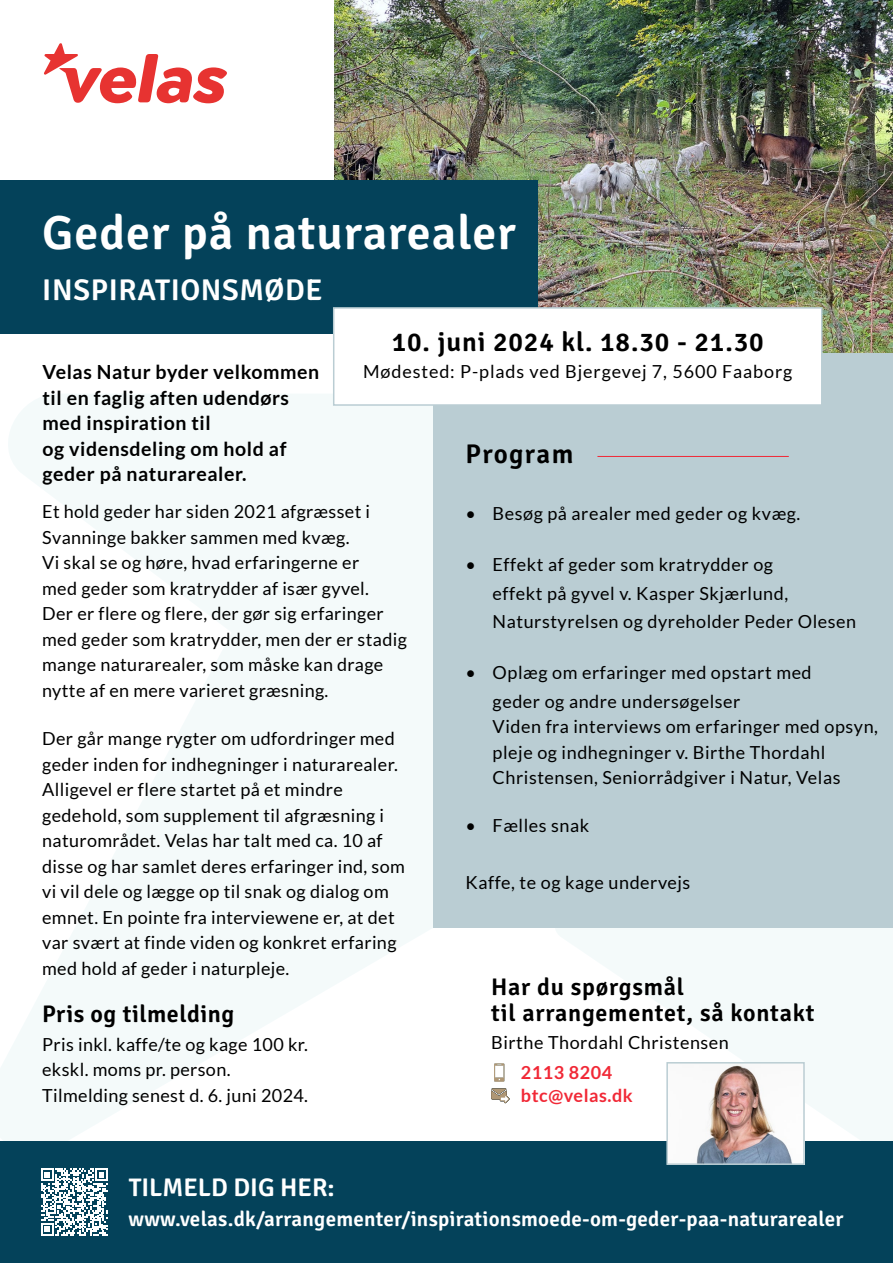
<style>
.page{position:relative;width:893px;height:1263px;background:#fff}
.page>*{position:absolute;margin:0;border:0;box-sizing:border-box;transform-origin:0 0}
.t1{font:300 48px "Signika";letter-spacing:.02em;color:#fff}
.t2{font:300 30px "Signika";letter-spacing:.02em;color:#fff}
.t3{font:300 27px "Signika";letter-spacing:.03em;color:#000}
.t4{font:300 27px "Signika";letter-spacing:.05em;color:#000}
.t5{font:300 25.5px "Signika";color:#fff}
.t6{font:300 24px/25.5px "Signika";letter-spacing:.03em;color:#000}
.t7{font:300 21px "Signika";letter-spacing:.01em;color:#fff}
.t8{font:700 19.5px/25.5px "Lato";letter-spacing:.03em;color:#000}
.t9{font:18px/25.5px "Lato";letter-spacing:.02em;color:#000}
.t10{font:18px "Lato";letter-spacing:.05em;color:#000}
.t11{font:700 18px/22.5px "Lato";letter-spacing:.03em;color:#f12836}
</style>
<div class="page">
<img style="left:0;top:0;width:893px;height:1141px">
<svg style="left:549px;top:927px;width:344px;height:214px;fill:#f4fafa"></svg>
<div style="left:0;top:1141px;width:893px;height:122px;background:#04425a"></div>
<div style="left:434px;top:353px;width:459px;height:574px;background:#bacdd3"></div>
<svg style="left:43px;top:43px;width:185px;height:60px"></svg>
<div style="left:0;top:181px;width:538px;height:153px;background:#04425a"></div>
<div style="left:333px;top:307px;width:489px;height:99px;background:#fff;border:2px solid #bacdd3"></div>
<img style="left:669px;top:1065px;width:133px;height:97px">
<div style="left:666px;top:1062px;width:139px;height:103px;border:2px solid #bacdd3"></div>
<svg style="left:494px;top:1063px;width:10px;height:19px"></svg>
<svg style="left:491px;top:1088px;width:18px;height:15px"></svg>
<svg style="left:41px;top:1168px;width:67px;height:67px"></svg>
<hr style="left:597px;top:456px;width:192px;height:1px;background:#f12836">
<h1 class="t1" style="left:42px;top:212px;width:475px">Geder på naturarealer</h1>
<h2 class="t2" style="left:42px;top:277px;width:282px">INSPIRATIONSMØDE</h2>
<h3 class="t3" style="left:392px;top:330px;width:373px">10. juni 2024 kl. 18.30 - 21.30</h3>
<p class="t10" style="left:363px;top:364px;width:431px">Mødested: P-plads ved Bjergevej 7, 5600 Faaborg</p>
<p class="t8" style="left:43px;top:361px;width:278px">Velas Natur byder velkommen til en faglig aften udendørs med inspiration til<br>og vidensdeling om hold af geder på naturarealer.</p>
<p class="t9" style="left:42px;top:500px;width:366px">Et hold geder har siden 2021 afgræsset i Svanninge bakker sammen med kvæg.<br>Vi skal se og høre, hvad erfaringerne er<br>med geder som kratrydder af især gyvel.<br>Der er flere og flere, der gør sig erfaringer med geder som kratrydder, men der er stadig mange naturarealer, som måske kan drage nytte af en mere varieret græsning.</p>
<p class="t9" style="left:42px;top:727px;width:364px">Der går mange rygter om udfordringer med geder inden for indhegninger i naturarealer.<br>Alligevel er flere startet på et mindre gedehold, som supplement til afgræsning i naturområdet. Velas har talt med ca. 10 af disse og har samlet deres erfaringer ind, som vi vil dele og lægge op til snak og dialog om emnet. En pointe fra interviewene er, at det var svært at finde viden og konkret erfaring med hold af geder i naturpleje.</p>
<h3 class="t6" style="left:42px;top:1003px;width:193px">Pris og tilmelding</h3>
<p class="t9" style="left:42px;top:1033px;width:267px">Pris inkl. kaffe/te og kage 100 kr. ekskl. moms pr. person.<br>Tilmelding senest d. 6. juni 2024.</p>
<h3 class="t4" style="left:466px;top:442px;width:109px">Program</h3>
<p class="t9" style="left:466px;top:502px;width:336px">• Besøg på arealer med geder og kvæg.</p>
<p class="t9" style="left:493px;top:552px;width:365px;line-height:28.5px;text-indent:-27px">• Effekt af geder som kratrydder og<br>effekt på gyvel v. Kasper Skjærlund,<br>Naturstyrelsen og dyreholder Peder Olesen</p>
<p class="t9" style="left:493px;top:660px;width:321px;line-height:28.5px;text-indent:-27px">• Oplæg om erfaringer med opstart med geder og andre undersøgelser</p>
<p class="t9" style="left:493px;top:715px;width:387px">Viden fra interviews om erfaringer med opsyn, pleje og indhegninger v. Birthe Thordahl<br>Christensen, Seniorrådgiver i Natur, Velas</p>
<p class="t9" style="left:466px;top:814px;width:125px">• Fælles snak</p>
<p class="t9" style="left:466px;top:871px;width:226px">Kaffe, te og kage undervejs</p>
<h3 class="t6" style="left:491px;top:976px;width:325px">Har du spørgsmål<br>til arrangementet, så kontakt</h3>
<p class="t9" style="left:491px;top:1031px;width:239px">Birthe Thordahl Christensen</p>
<p class="t11" style="left:521px;top:1063px;width:113px">2113 8204 btc@velas.dk</p>
<h3 class="t5" style="left:129px;top:1175px;width:208px">TILMELD DIG HER:</h3>
<p class="t7" style="left:129px;top:1209px;width:716px">www.velas.dk/arrangementer/inspirationsmoede-om-geder-paa-naturarealer</p>
</div>
